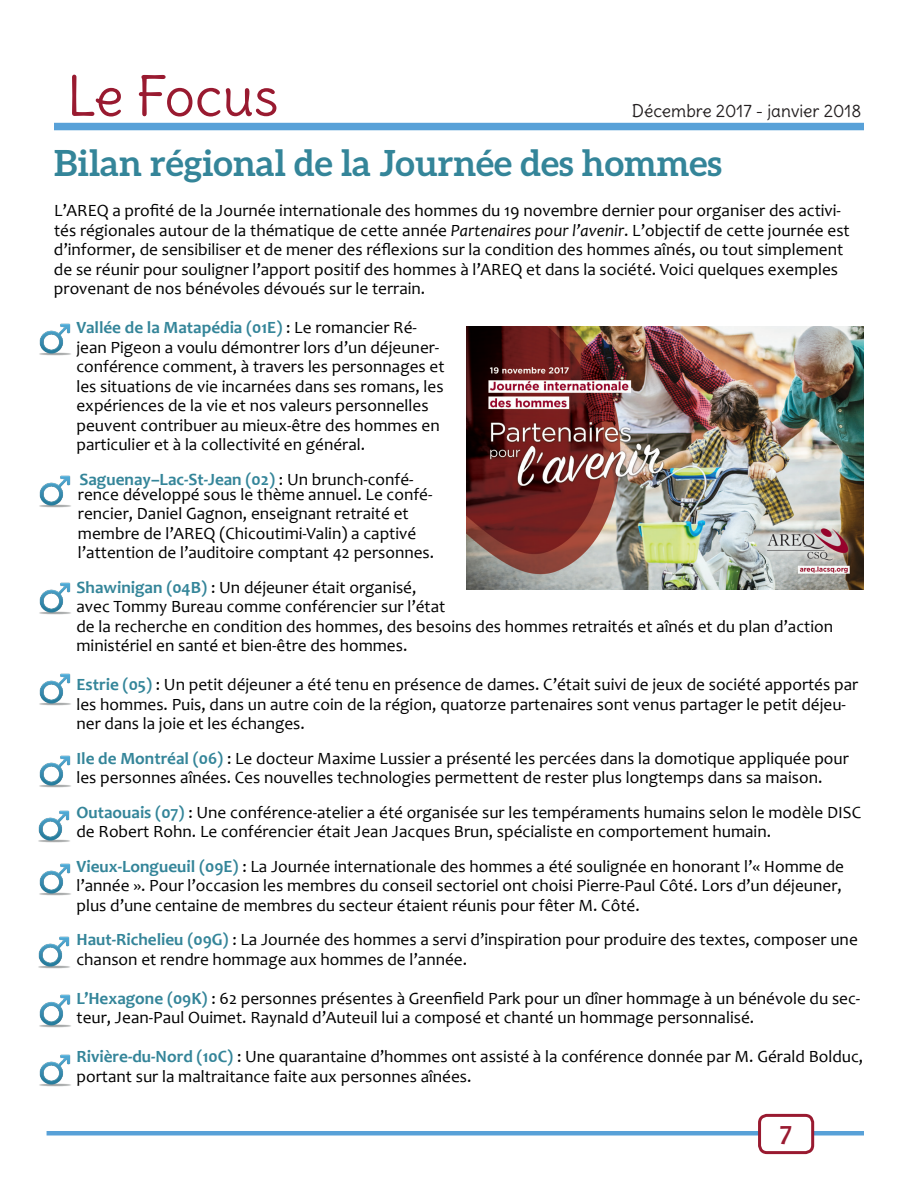
<style>
.page{position:relative;width:918px;height:1188px;background:#fff}
.page>*{position:absolute;margin:0;border:0;box-sizing:border-box;transform-origin:0 0}
.t1{font:54px "Delius";color:#991a30}
.t2{font:700 36px "Aleo";color:#348599}
.t3{font:700 27px "Candara";color:#991a30}
.t4{font:17.25px/19.5px "Candara";color:#000001}
.t5{font:17.25px "Delius";color:#231f20}
.s1{font-style:italic}
.s2{font-weight:700;color:#348599}
</style>
<div class="page">
<div style="left:47px;top:1131px;width:817px;height:5px;background:#58a1d8"></div>
<div style="left:760px;top:1115px;width:53px;height:38px;background:#fff;border-radius:7px"></div>
<div style="left:758px;top:1114px;width:56px;height:40px;border:3px solid #991a30;border-radius:7px"></div>
<div style="left:54px;top:123px;width:810px;height:7px;background:#58a1d8"></div>
<img style="left:467px;top:326px;width:397px;height:263px">
<img style="left:39px;top:324px;width:32px;height:32px">
<img style="left:39px;top:475px;width:32px;height:33px">
<img style="left:39px;top:583px;width:32px;height:32px">
<img style="left:39px;top:674px;width:32px;height:32px">
<img style="left:39px;top:755px;width:32px;height:32px">
<img style="left:38px;top:810px;width:32px;height:32px">
<img style="left:39px;top:864px;width:32px;height:32px">
<img style="left:38px;top:936px;width:32px;height:32px">
<img style="left:39px;top:995px;width:32px;height:32px">
<img style="left:39px;top:1055px;width:32px;height:32px">
<h1 class="t1" style="left:67px;top:62px;width:213px">Le Focus</h1>
<p class="t5" style="left:632px;top:100px;width:231px">Décembre 2017 - janvier 2018</p>
<h2 class="t2" style="left:54px;top:143px;width:670px">Bilan régional de la Journée des hommes</h2>
<p class="t4" style="left:54px;top:201px;width:797px">L’AREQ a profité de la Journée internationale des hommes du 19 novembre dernier pour organiser des activi&shy;tés régionales autour de la thématique de cette année <span class="s1">Partenaires pour l’avenir</span>. L’objectif de cette journée est d’informer, de sensibiliser et de mener des réflexions sur la condition des hommes aînés, ou tout simplement de se réunir pour souligner l’apport positif des hommes à l’AREQ et dans la société. Voici quelques exemples provenant de nos bénévoles dévoués sur le terrain.</p>
<p class="t4" style="left:76px;top:318px;width:370px"><span class="s2">Vallée de la Matapédia (01E)</span> : Le romancier Ré&shy;jean Pigeon a voulu démontrer lors d’un déjeuner&shy;conférence comment, à travers les personnages et les situations de vie incarnées dans ses romans, les expériences de la vie et nos valeurs personnelles peuvent contribuer au mieux-être des hommes en particulier et à la collectivité en général.</p>
<p class="t4" style="left:78px;top:472px;width:356px;line-height:15px"><span class="s2">Saguenay–Lac-St-Jean (02)</span> : Un brunch-confé&shy;rence développé sous le thème annuel. Le confé-</p>
<p class="t4" style="left:78px;top:504px;width:358px">rencier, Daniel Gagnon, enseignant retraité et membre de l’AREQ (Chicoutimi-Valin) a captivé l’attention de l’auditoire comptant 42 personnes.</p>
<p class="t4" style="left:76px;top:577px;width:758px"><span class="s2">Shawinigan (04B)</span> : Un déjeuner était organisé,<br>avec Tommy Bureau comme conférencier sur l’état<br>de la recherche en condition des hommes, des besoins des hommes retraités et aînés et du plan d’action ministériel en santé et bien-être des hommes.</p>
<p class="t4" style="left:76px;top:675px;width:783px"><span class="s2">Estrie (05)</span> : Un petit déjeuner a été tenu en présence de dames. C’était suivi de jeux de société apportés par les hommes. Puis, dans un autre coin de la région, quatorze partenaires sont venus partager le petit déjeu&shy;ner dans la joie et les échanges.</p>
<p class="t4" style="left:76px;top:748px;width:774px"><span class="s2">Ile de Montréal (06)</span> : Le docteur Maxime Lussier a présenté les percées dans la domotique appliquée pour les personnes aînées. Ces nouvelles technologies permettent de rester plus longtemps dans sa maison.</p>
<p class="t4" style="left:76px;top:802px;width:786px"><span class="s2">Outaouais (07)</span> : Une conférence-atelier a été organisée sur les tempéraments humains selon le modèle DISC de Robert Rohn. Le conférencier était Jean Jacques Brun, spécialiste en comportement humain.</p>
<p class="t4" style="left:76px;top:856px;width:769px"><span class="s2">Vieux-Longueuil (09E)</span> : La Journée internationale des hommes a été soulignée en honorant l’« Homme de l’année ». Pour l’occasion les membres du conseil sectoriel ont choisi Pierre-Paul Côté. Lors d’un déjeuner, plus d’une centaine de membres du secteur étaient réunis pour fêter M. Côté.</p>
<p class="t4" style="left:76px;top:930px;width:783px"><span class="s2">Haut-Richelieu (09G)</span> : La Journée des hommes a servi d’inspiration pour produire des textes, composer une chanson et rendre hommage aux hommes de l’année.</p>
<p class="t4" style="left:76px;top:988px;width:785px"><span class="s2">L’Hexagone (09K)</span> : 62 personnes présentes à Greenfield Park pour un dîner hommage à un bénévole du sec&shy;teur, Jean-Paul Ouimet. Raynald d’Auteuil lui a composé et chanté un hommage personnalisé.</p>
<p class="t4" style="left:76px;top:1047px;width:788px"><span class="s2">Rivière-du-Nord (10C)</span> : Une quarantaine d’hommes ont assisté à la conférence donnée par M. Gérald Bolduc, portant sur la maltraitance faite aux personnes aînées.</p>
<h3 class="t3" style="left:780px;top:1114px;width:14px">7</h3>
</div>
